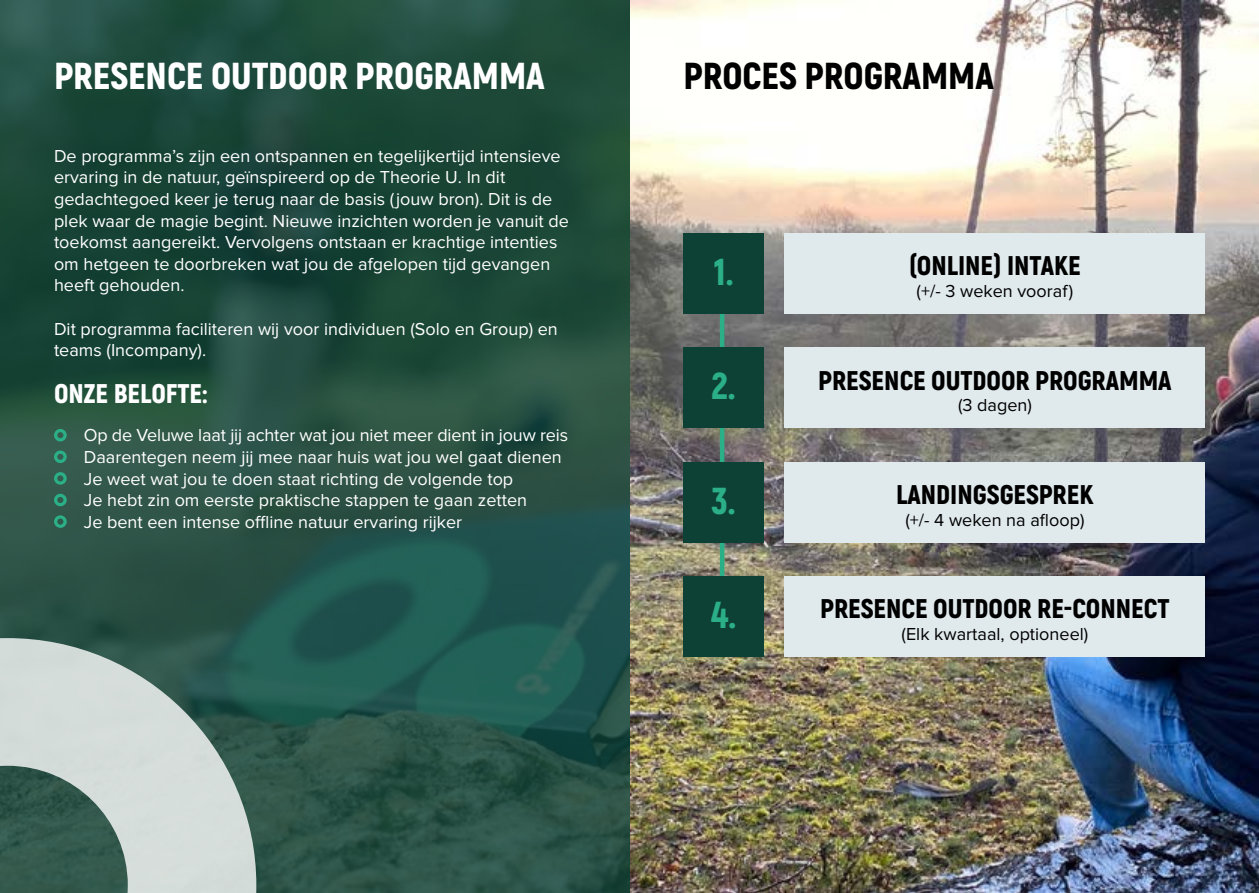
<style>
.page{position:relative;width:1259px;height:893px;background:#fff}
.page>*{position:absolute;margin:0;border:0;box-sizing:border-box;transform-origin:0 0}
.t1{font:900 37.5px "Akrobat";color:#fff}
.t2{font:900 37.5px "Akrobat";color:#000}
.t3{font:900 37.5px "Akrobat";color:#2baf86}
.t4{font:900 27px "Akrobat";color:#000}
.t5{font:900 27px "Akrobat";color:#fff}
.t6{font:18px/21.6px "Proxima Nova";color:#fff}
.t7{font:18px "Proxima Nova";color:#000}
.s1{font-size:37.5px;color:#2baf86}
</style>
<div class="page">
<img style="left:629px;top:0;width:630px;height:893px">
<svg style="left:0;top:0;width:629px;height:893px;background:#224d41"></svg>
<svg style="left:54px;top:429px;width:13px;height:12px"></svg>
<svg style="left:54px;top:450px;width:13px;height:13px"></svg>
<svg style="left:54px;top:472px;width:13px;height:13px"></svg>
<svg style="left:54px;top:494px;width:13px;height:12px"></svg>
<svg style="left:54px;top:515px;width:13px;height:13px"></svg>
<svg style="left:0;top:638px;width:256px;height:255px;background:#94a8a2"></svg>
<hr style="left:720px;top:266px;width:4px;height:341px;background:#2baf86">
<div style="left:683px;top:233px;width:80px;height:80px;background:#0e4136"></div>
<div style="left:785px;top:233px;width:420px;height:80px;background:#e0e9ec"></div>
<div style="left:683px;top:348px;width:80px;height:80px;background:#0e4136"></div>
<div style="left:785px;top:348px;width:420px;height:80px;background:#e0e9ec"></div>
<div style="left:683px;top:462px;width:80px;height:80px;background:#0e4136"></div>
<div style="left:785px;top:462px;width:420px;height:80px;background:#e0e9ec"></div>
<div style="left:683px;top:576px;width:80px;height:81px;background:#0e4136"></div>
<div style="left:785px;top:576px;width:420px;height:81px;background:#e0e9ec"></div>
<h1 class="t1" style="left:54px;top:52px;width:492px">PRESENCE OUTDOOR PROGRAMMA</h1>
<p class="t6" style="left:54px;top:146px;width:516px">De programma’s zijn een ontspannen en tegelijkertijd intensieve ervaring in de natuur, geïnspireerd op de Theorie U. In dit gedachtegoed keer je terug naar de basis (jouw bron). Dit is de plek waar de magie begint. Nieuwe inzichten worden je vanuit de toekomst aangereikt. Vervolgens ontstaan er krachtige intenties om hetgeen te doorbreken wat jou de afgelopen tijd gevangen heeft gehouden.</p>
<p class="t6" style="left:54px;top:319px;width:505px">Dit programma faciliteren wij voor individuen (Solo en Group) en teams (Incompany).</p>
<h2 class="t5" style="left:54px;top:376px;width:155px">ONZE BELOFTE:</h2>
<p class="t6" style="left:84px;top:425px;width:486px">Op de Veluwe laat jij achter wat jou niet meer dient in jouw reis Daarentegen neem jij mee naar huis wat jou wel gaat dienen Je weet wat jou te doen staat richting de volgende top<br>Je hebt zin om eerste praktische stappen te gaan zetten<br>Je bent een intense offline natuur ervaring rijker</p>
<h1 class="t2" style="left:683px;top:52px;width:312px">PROCES PROGRAMMA</h1>
<h1 class="t3" style="left:714px;top:248px;width:21px">1.</h1>
<h2 class="t4" style="left:909px;top:248px;width:173px">(ONLINE) INTAKE</h2>
<p class="t7" style="left:916px;top:282px;width:158px">(+/- 3 weken vooraf)</p>
<h2 class="t4" style="left:711px;top:363px;width:461px"><span class="s1">2.</span> PRESENCE OUTDOOR PROGRAMMA</h2>
<p class="t7" style="left:958px;top:397px;width:75px">(3 dagen)</p>
<h1 class="t3" style="left:711px;top:476px;width:26px">3.</h1>
<h2 class="t4" style="left:896px;top:477px;width:199px">LANDINGSGESPREK</h2>
<p class="t7" style="left:905px;top:511px;width:180px">(+/- 4 weken na afloop)</p>
<h2 class="t4" style="left:711px;top:591px;width:460px"><span class="s1">4.</span> PRESENCE OUTDOOR RE-CONNECT</h2>
<p class="t7" style="left:901px;top:626px;width:188px">(Elk kwartaal, optioneel)</p>
</div>
